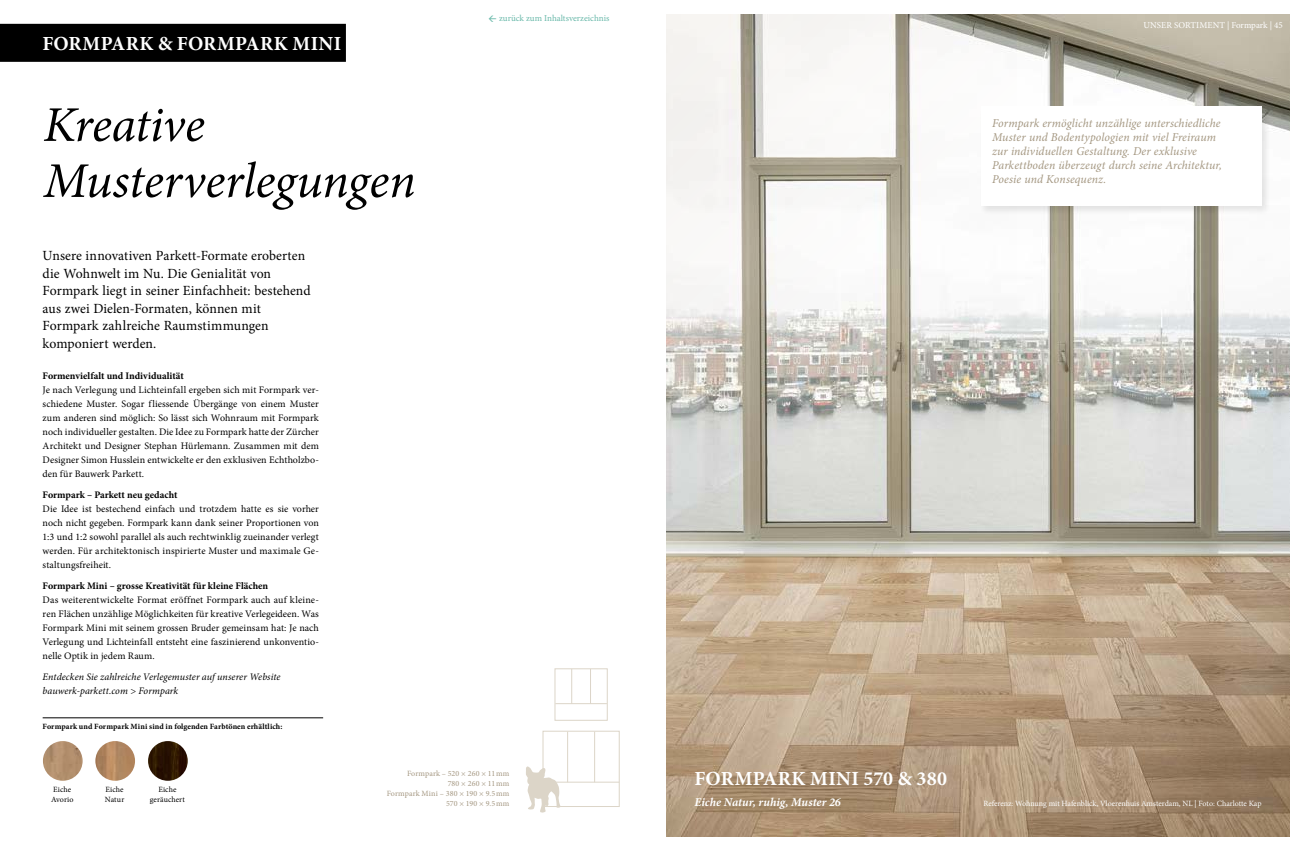
<style>
.page{position:relative;width:1304px;height:851px;background:#fff}
.page>*{position:absolute;margin:0;border:0;box-sizing:border-box;transform-origin:0 0}
.t1{font:italic 50px/56px "Minion Pro";letter-spacing:-.01em;color:#000}
.t2{font:700 20px "Minion Pro";letter-spacing:.02em;color:#fff}
.t3{font:14px/17.5px "Minion Pro";letter-spacing:.005em;color:#000}
.t4{font:italic 12px/14px "Minion Pro";letter-spacing:.005em;color:#a49781}
.t5{font:italic 700 12px "Minion Pro";color:#fff}
.t6{font:10px/14px "Minion Pro";letter-spacing:.005em;color:#000;text-align:justify}
.t7{font:700 10px "Minion Pro";color:#000}
.t8{font:italic 10px/14px "Minion Pro";letter-spacing:.005em;color:#000}
.t9{font:9px "Minion Pro";color:#6ab9aa}
.t10{font:9px "Minion Pro";letter-spacing:.005em;color:#fff}
.t11{font:8px/10px "Minion Pro";letter-spacing:.02em;color:#a49781;text-align:right}
.t12{font:8px "Minion Pro";letter-spacing:-.005em;color:#fff}
.t13{font:700 8px "Minion Pro";letter-spacing:.005em;color:#000}
.t14{font:8px/10px "Minion Pro";letter-spacing:.005em;color:#000}
</style>
<div class="page">
<img style="left:666px;top:14px;width:624px;height:822px">
<svg style="left:666px;top:14px;width:350px;height:533px"></svg>
<svg style="left:526px;top:766px;width:35px;height:46px"></svg>
<img style="left:95px;top:741px;width:40px;height:39px;border-radius:20px">
<img style="left:148px;top:741px;width:40px;height:39px;border-radius:20px">
<img style="left:43px;top:741px;width:40px;height:39px;border-radius:20px">
<div style="left:542px;top:730px;width:78px;height:76px;border:1px solid #dcd5c8"></div>
<hr style="left:543px;top:781px;width:76px;height:1px;background:#dcd5c8">
<hr style="left:567px;top:731px;width:1px;height:51px;background:#dcd5c8">
<hr style="left:594px;top:731px;width:1px;height:51px;background:#dcd5c8">
<div style="left:554px;top:668px;width:54px;height:52px;border:1px solid #dcd5c8"></div>
<hr style="left:555px;top:703px;width:52px;height:1px;background:#dcd5c8">
<hr style="left:571px;top:669px;width:1px;height:34px;background:#dcd5c8">
<hr style="left:590px;top:669px;width:1px;height:34px;background:#dcd5c8">
<div style="left:0;top:24px;width:346px;height:38px;background:#000"></div>
<div style="left:980px;top:105px;width:291px;height:110px;background:#000;opacity:.1"></div>
<div style="left:981px;top:106px;width:280px;height:99px;background:#fff"></div>
<hr style="left:43px;top:717px;width:280px;height:1px;background:#000">
<h2 class="t2" style="left:43px;top:29px;width:300px">FORMPARK &amp; FORMPARK MINI</h2>
<h1 class="t1" style="left:43px;top:97px;width:374px">Kreative<br>Musterverlegungen</h1>
<h3 class="t3" style="left:43px;top:247px;width:269px">Unsere innovativen Parkett-Formate eroberten die Wohnwelt im Nu. Die Genialität von Formpark liegt in seiner Einfachheit: bestehend aus zwei Dielen-Formaten, können mit Formpark zahlreiche Raumstimmungen komponiert werden.</h3>
<p class="t7" style="left:43px;top:369px;width:143px">Formenvielfalt und Individualität</p>
<p class="t6" style="left:43px;top:383px;width:278px">Je nach Verlegung und Lichteinfall ergeben sich mit Formpark ver&shy;schiedene Muster. Sogar fliessende Übergänge von einem Muster zum anderen sind möglich: So lässt sich Wohnraum mit Formpark noch individueller gestalten. Die Idee zu Formpark hatte der Zürcher Architekt und Designer Stephan Hürlemann. Zusammen mit dem Designer Simon Husslein entwickelte er den exklusiven Echtholzbo&shy;den für Bauwerk Parkett.</p>
<p class="t7" style="left:43px;top:488px;width:136px">Formpark – Parkett neu gedacht</p>
<p class="t6" style="left:43px;top:502px;width:278px">Die Idee ist bestechend einfach und trotzdem hatte es sie vorher noch nicht gegeben. Formpark kann dank seiner Proportionen von 1:3 und 1:2 sowohl parallel als auch rechtwinklig zueinander verlegt werden. Für architektonisch inspirierte Muster und maximale Ge&shy;staltungsfreiheit.</p>
<p class="t7" style="left:43px;top:579px;width:227px">Formpark Mini – grosse Kreativität für kleine Flächen</p>
<p class="t6" style="left:43px;top:593px;width:278px">Das weiterentwickelte Format eröffnet Formpark auch auf kleine&shy;ren Flächen unzählige Möglichkeiten für kreative Verlegeideen. Was Formpark Mini mit seinem grossen Bruder gemeinsam hat: Je nach Verlegung und Lichteinfall entsteht eine faszinierend unkonventio&shy;nelle Optik in jedem Raum.</p>
<p class="t8" style="left:43px;top:670px;width:239px">Entdecken Sie zahlreiche Verlegemuster auf unserer Website bauwerk-parkett.com &gt; Formpark</p>
<p class="t13" style="left:43px;top:721px;width:241px">Formpark und Formpark Mini sind in folgenden Farbtönen erhältlich:</p>
<p class="t9" style="left:499px;top:12px;width:112px">zurück zum Inhaltsverzeichnis</p>
<p class="t14" style="left:51px;top:784px;width:24px">Eiche<br>Avorio</p>
<p class="t14" style="left:105px;top:784px;width:21px">Eiche<br>Natur</p>
<p class="t14" style="left:150px;top:784px;width:37px;text-align:center">Eiche geräuchert</p>
<p class="t11" style="left:387px;top:768px;width:124px">Formpark – 520 × 260 × 11mm<br>780 × 260 × 11mm<br>Formpark Mini – 380 × 190 × 9.5mm<br>570 × 190 × 9.5mm</p>
<p class="t10" style="left:1143px;top:19px;width:141px">UNSER SORTIMENT | Formpark | 45</p>
<p class="t4" style="left:992px;top:116px;width:231px">Formpark ermöglicht unzählige unterschiedliche Muster und Bodentypologien mit viel Freiraum zur individuellen Gestaltung. Der exklusive Parkettboden überzeugt durch seine Architektur, Poesie und Konsequenz.</p>
<h2 class="t2" style="left:695px;top:764px;width:254px">FORMPARK MINI 570 &amp; 380</h2>
<p class="t5" style="left:694px;top:793px;width:148px">Eiche Natur, ruhig, Muster 26</p>
<p class="t12" style="left:983px;top:798px;width:280px">Referenz: Wohnung mit Hafenblick, Vloerenhuis Amsterdam, NL | Foto: Charlotte Kap</p>
</div>
